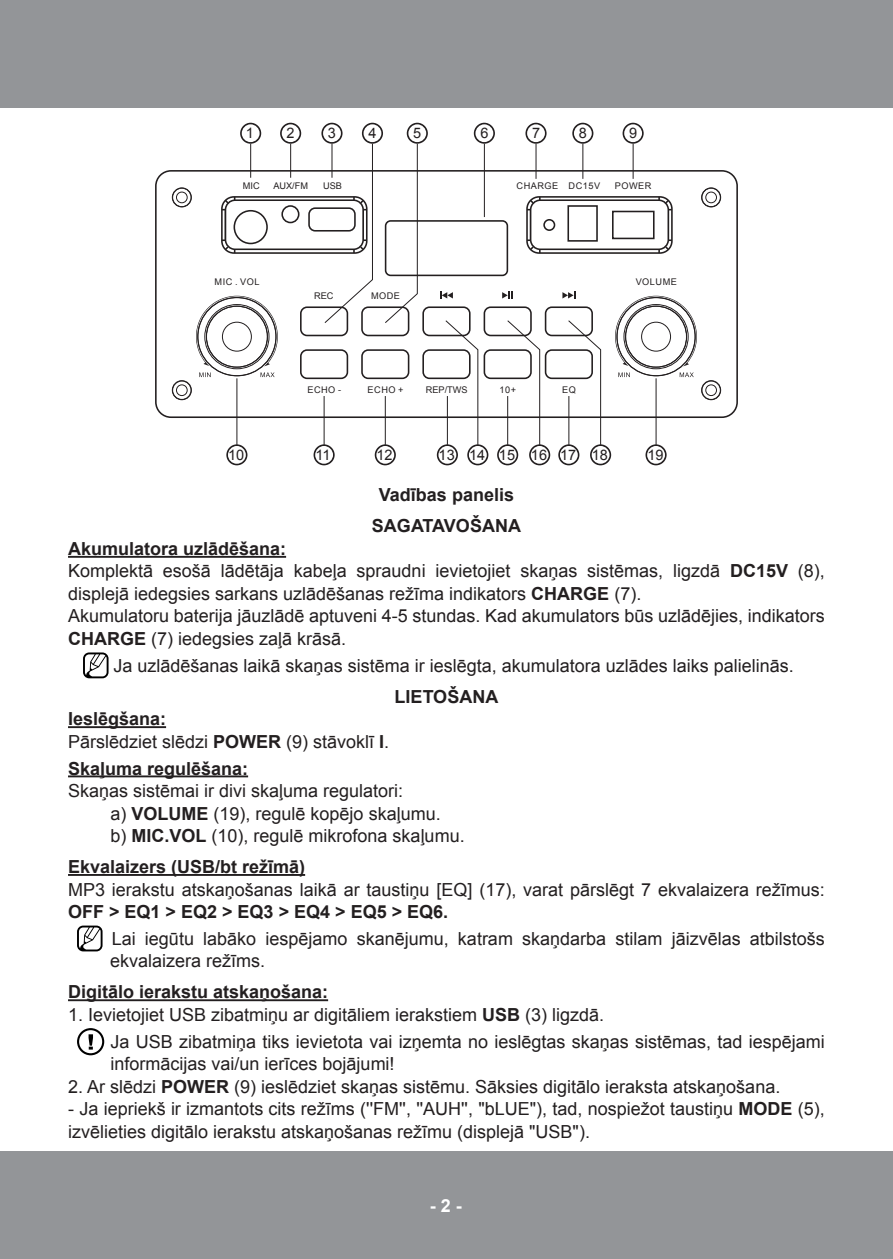
<style>
.page{position:relative;width:893px;height:1259px;background:#fff}
.page>*{position:absolute;margin:0;border:0;box-sizing:border-box;transform-origin:0 0}
.t1{font:18px/22.5px "Arial";color:#231f20}
.t2{font:700 18px "Arial";color:#231f20}
.t3{font:700 18px "Arial";color:#fff}
.t4{font:14.4px "Arial";color:#231f20}
.t5{font:9.3px "Arial";letter-spacing:.055em;color:#231f20}
.s1{font-weight:700}
</style>
<div class="page">
<div style="left:0;top:0;width:893px;height:108px;background:#939598"></div>
<div style="left:0;top:1151px;width:893px;height:108px;background:#939598"></div>
<hr style="left:68px;top:556px;width:218px;height:2px;background:#231f20">
<hr style="left:68px;top:726px;width:98px;height:2px;background:#231f20">
<hr style="left:68px;top:775px;width:180px;height:2px;background:#231f20">
<hr style="left:68px;top:874px;width:237px;height:2px;background:#231f20">
<hr style="left:68px;top:999px;width:260px;height:2px;background:#231f20">
<div style="left:221px;top:196px;width:147px;height:58px;border:2px solid #231f20;border-radius:12px"></div>
<div style="left:225px;top:199px;width:139px;height:51px;border:2px solid #231f20;border-radius:10px"></div>
<svg style="left:222px;top:197px;width:13px;height:13px"></svg>
<svg style="left:222px;top:239px;width:13px;height:14px"></svg>
<hr style="left:225px;top:210px;width:1px;height:30px;background:#231f20">
<div style="left:567px;top:205px;width:31px;height:37px;border:2px solid #231f20"></div>
<div style="left:612px;top:211px;width:43px;height:28px;border:2px solid #231f20"></div>
<div style="left:385px;top:220px;width:123px;height:56px;border:2px solid #231f20;border-radius:5px"></div>
<div style="left:300px;top:306px;width:48px;height:30px;border:2px solid #231f20;border-radius:6px"></div>
<div style="left:300px;top:349px;width:48px;height:30px;border:2px solid #231f20;border-radius:6px"></div>
<div style="left:361px;top:306px;width:48px;height:30px;border:2px solid #231f20;border-radius:6px"></div>
<div style="left:422px;top:306px;width:49px;height:30px;border:2px solid #231f20;border-radius:6px"></div>
<div style="left:422px;top:349px;width:49px;height:30px;border:2px solid #231f20;border-radius:6px"></div>
<div style="left:484px;top:306px;width:48px;height:30px;border:2px solid #231f20;border-radius:6px"></div>
<div style="left:484px;top:349px;width:48px;height:30px;border:2px solid #231f20;border-radius:6px"></div>
<div style="left:545px;top:306px;width:48px;height:30px;border:2px solid #231f20;border-radius:6px"></div>
<div style="left:545px;top:349px;width:48px;height:30px;border:2px solid #231f20;border-radius:6px"></div>
<div style="left:361px;top:349px;width:48px;height:30px;border:2px solid #231f20;border-radius:6px"></div>
<svg style="left:240px;top:123px;width:21px;height:21px"></svg>
<hr style="left:250px;top:144px;width:1px;height:34px;background:#231f20">
<svg style="left:226px;top:444px;width:21px;height:21px"></svg>
<hr style="left:236px;top:378px;width:1px;height:67px;background:#231f20">
<svg style="left:314px;top:444px;width:21px;height:21px"></svg>
<hr style="left:324px;top:396px;width:1px;height:49px;background:#231f20">
<svg style="left:375px;top:444px;width:21px;height:21px"></svg>
<hr style="left:385px;top:396px;width:1px;height:49px;background:#231f20">
<svg style="left:280px;top:123px;width:21px;height:21px"></svg>
<hr style="left:290px;top:144px;width:1px;height:34px;background:#231f20">
<svg style="left:474px;top:123px;width:21px;height:21px"></svg>
<hr style="left:484px;top:144px;width:1px;height:73px;background:#231f20">
<svg style="left:525px;top:123px;width:22px;height:21px"></svg>
<hr style="left:535px;top:144px;width:1px;height:35px;background:#231f20">
<svg style="left:572px;top:123px;width:21px;height:21px"></svg>
<hr style="left:582px;top:144px;width:1px;height:35px;background:#231f20">
<svg style="left:623px;top:123px;width:21px;height:21px"></svg>
<hr style="left:633px;top:144px;width:1px;height:35px;background:#231f20">
<svg style="left:437px;top:319px;width:51px;height:146px"></svg>
<svg style="left:321px;top:123px;width:107px;height:201px"></svg>
<svg style="left:497px;top:319px;width:53px;height:146px"></svg>
<svg style="left:440px;top:292px;width:13px;height:7px"></svg>
<svg style="left:199px;top:372px;width:76px;height:5px"></svg>
<div style="left:526px;top:196px;width:147px;height:58px;border:2px solid #231f20;border-radius:12px"></div>
<div style="left:530px;top:199px;width:139px;height:51px;border:2px solid #231f20;border-radius:10px"></div>
<svg style="left:658px;top:197px;width:14px;height:13px"></svg>
<svg style="left:527px;top:197px;width:14px;height:13px"></svg>
<svg style="left:527px;top:239px;width:14px;height:14px"></svg>
<svg style="left:658px;top:239px;width:14px;height:14px"></svg>
<hr style="left:530px;top:210px;width:1px;height:30px;background:#231f20">
<hr style="left:668px;top:210px;width:1px;height:30px;background:#231f20">
<div style="left:172px;top:187px;width:20px;height:20px;border:1px solid #231f20;border-radius:50%"></div>
<div style="left:176px;top:384px;width:12px;height:12px;border:1px solid #231f20;border-radius:50%"></div>
<div style="left:172px;top:380px;width:20px;height:20px;border:1px solid #231f20;border-radius:50%"></div>
<div style="left:176px;top:192px;width:12px;height:11px;border:1px solid #231f20;border-radius:50%"></div>
<div style="left:172px;top:188px;width:20px;height:19px;border:1px solid #231f20;border-radius:50%"></div>
<div style="left:701px;top:187px;width:20px;height:20px;border:1px solid #231f20;border-radius:50%"></div>
<div style="left:705px;top:192px;width:12px;height:11px;border:1px solid #231f20;border-radius:50%"></div>
<div style="left:701px;top:188px;width:20px;height:19px;border:1px solid #231f20;border-radius:50%"></div>
<div style="left:701px;top:380px;width:20px;height:20px;border:1px solid #231f20;border-radius:50%"></div>
<div style="left:705px;top:384px;width:12px;height:12px;border:1px solid #231f20;border-radius:50%"></div>
<div style="left:281px;top:205px;width:18px;height:18px;border:2px solid #231f20;border-radius:50%"></div>
<div style="left:234px;top:210px;width:34px;height:34px;border:2px solid #231f20;border-radius:50%"></div>
<svg style="left:196px;top:296px;width:82px;height:70px"></svg>
<svg style="left:558px;top:292px;width:139px;height:173px"></svg>
<svg style="left:502px;top:292px;width:11px;height:7px"></svg>
<div style="left:155px;top:170px;width:583px;height:248px;border:2px solid #231f20;border-radius:15px"></div>
<div style="left:543px;top:219px;width:12px;height:12px;border:2px solid #231f20;border-radius:50%"></div>
<div style="left:308px;top:207px;width:48px;height:24px;border:2px solid #231f20;border-radius:6px"></div>
<svg style="left:83px;top:652px;width:26px;height:26px"></svg>
<svg style="left:77px;top:925px;width:26px;height:26px"></svg>
<svg style="left:77px;top:1028px;width:27px;height:27px"></svg>
<p class="t4" style="left:246px;top:123px;width:10px">1</p>
<p class="t4" style="left:287px;top:123px;width:10px">2</p>
<p class="t4" style="left:328px;top:123px;width:10px">3</p>
<p class="t4" style="left:368px;top:123px;width:10px">4</p>
<p class="t4" style="left:413px;top:123px;width:10px">5</p>
<p class="t4" style="left:480px;top:123px;width:10px">6</p>
<p class="t4" style="left:532px;top:123px;width:10px">7</p>
<p class="t4" style="left:579px;top:123px;width:10px">8</p>
<p class="t4" style="left:629px;top:123px;width:10px">9</p>
<p class="t5" style="left:273px;top:179px;width:36px">AUX/FM</p>
<p class="t5" style="left:517px;top:179px;width:85px">CHARGE DC15V</p>
<p class="t5" style="left:615px;top:179px;width:38px">POWER</p>
<p class="t5" style="left:243px;top:179px;width:18px">MIC</p>
<p class="t5" style="left:323px;top:179px;width:20px">USB</p>
<p class="t5" style="left:215px;top:275px;width:46px">MIC . VOL</p>
<p class="t5" style="left:636px;top:275px;width:43px">VOLUME</p>
<p class="t5" style="left:314px;top:290px;width:21px">REC</p>
<p class="t5" style="left:371px;top:289px;width:31px">MODE</p>
<p class="t5" style="left:307px;top:384px;width:35px">ECHO -</p>
<p class="t5" style="left:368px;top:384px;width:37px">ECHO +</p>
<p class="t5" style="left:500px;top:384px;width:18px">10+</p>
<p class="t5" style="left:562px;top:384px;width:15px">EQ</p>
<p class="t5" style="left:426px;top:384px;width:43px">REP/TWS</p>
<p class="t4" style="left:228px;top:445px;width:18px">10</p>
<p class="t4" style="left:315px;top:445px;width:17px">11</p>
<p class="t4" style="left:377px;top:445px;width:18px">12</p>
<p class="t4" style="left:439px;top:445px;width:78px">13 14 15</p>
<p class="t4" style="left:560px;top:445px;width:18px">17</p>
<p class="t4" style="left:647px;top:445px;width:18px">19</p>
<p class="t4" style="left:531px;top:445px;width:18px">16</p>
<p class="t4" style="left:592px;top:445px;width:18px">18</p>
<p class="t2" style="left:379px;top:483px;width:137px">Vadības panelis</p>
<p class="t2" style="left:372px;top:514px;width:150px">SAGATAVOŠANA</p>
<p class="t2" style="left:68px;top:537px;width:220px">Akumulatora uzlādēšana:</p>
<p class="t1" style="left:68px;top:560px;width:758px">Komplektā esošā lādētāja kabeļa spraudni ievietojiet skaņas sistēmas, ligzdā <span class="s1">DC15V</span> (8), displejā iedegsies sarkans uzlādēšanas režīma indikators <span class="s1">CHARGE</span> (7).</p>
<p class="t1" style="left:68px;top:605px;width:758px">Akumulatoru baterija jāuzlādē aptuveni 4-5 stundas. Kad akumulators būs uzlādējies, indikators<br><span class="s1">CHARGE</span> (7) iedegsies zaļā krāsā.</p>
<p class="t1" style="left:114px;top:654px;width:682px">Ja uzlādēšanas laikā skaņas sistēma ir ieslēgta, akumulatora uzlādes laiks palielinās.</p>
<p class="t2" style="left:395px;top:684px;width:105px">LIETOŠANA</p>
<p class="t2" style="left:68px;top:707px;width:100px">Ieslēgšana:</p>
<p class="t1" style="left:68px;top:730px;width:323px">Pārslēdziet slēdzi <span class="s1">POWER</span> (9) stāvoklī <span class="s1">I</span>.</p>
<p class="t2" style="left:68px;top:756px;width:182px">Skaļuma regulēšana:</p>
<p class="t1" style="left:68px;top:779px;width:337px">Skaņas sistēmai ir divi skaļuma regulatori:</p>
<p class="t1" style="left:111px;top:802px;width:332px">a) <span class="s1">VOLUME</span> (19), regulē kopējo skaļumu.</p>
<p class="t1" style="left:111px;top:824px;width:356px">b) <span class="s1">MIC.VOL</span> (10), regulē mikrofona skaļumu.</p>
<p class="t2" style="left:68px;top:855px;width:239px">Ekvalaizers (USB/bt režīmā)</p>
<p class="t1" style="left:68px;top:878px;width:758px">MP3 ierakstu atskaņošanas laikā ar taustiņu [EQ] (17), varat pārslēgt 7 ekvalaizera režīmus:<br><span class="s1">OFF &gt; EQ1 &gt; EQ2 &gt; EQ3 &gt; EQ4 &gt; EQ5 &gt; EQ6.</span></p>
<p class="t1" style="left:110px;top:927px;width:716px">Lai iegūtu labāko iespējamo skanējumu, katram skaņdarba stilam jāizvēlas atbilstošs ekvalaizera režīms.</p>
<p class="t2" style="left:68px;top:980px;width:262px">Digitālo ierakstu atskaņošana:</p>
<p class="t1" style="left:68px;top:1003px;width:538px">1. Ievietojiet USB zibatmiņu ar digitāliem ierakstiem <span class="s1">USB</span> (3) ligzdā.</p>
<p class="t1" style="left:111px;top:1030px;width:716px">Ja USB zibatmiņa tiks ievietota vai izņemta no ieslēgtas skaņas sistēmas, tad iespējami informācijas vai/un ierīces bojājumi!</p>
<p class="t1" style="left:68px;top:1075px;width:714px">2. Ar slēdzi <span class="s1">POWER</span> (9) ieslēdziet skaņas sistēmu. Sāksies digitālo ieraksta atskaņošana.</p>
<p class="t1" style="left:68px;top:1097px;width:758px">- Ja iepriekš ir izmantots cits režīms (''FM'', ''AUH'', "bLUE"), tad, nospiežot taustiņu <span class="s1">MODE</span> (5), izvēlieties digitālo ierakstu atskaņošanas režīmu (displejā "USB").</p>
<p class="t3" style="left:430px;top:1193px;width:34px">- 2 -</p>
</div>
